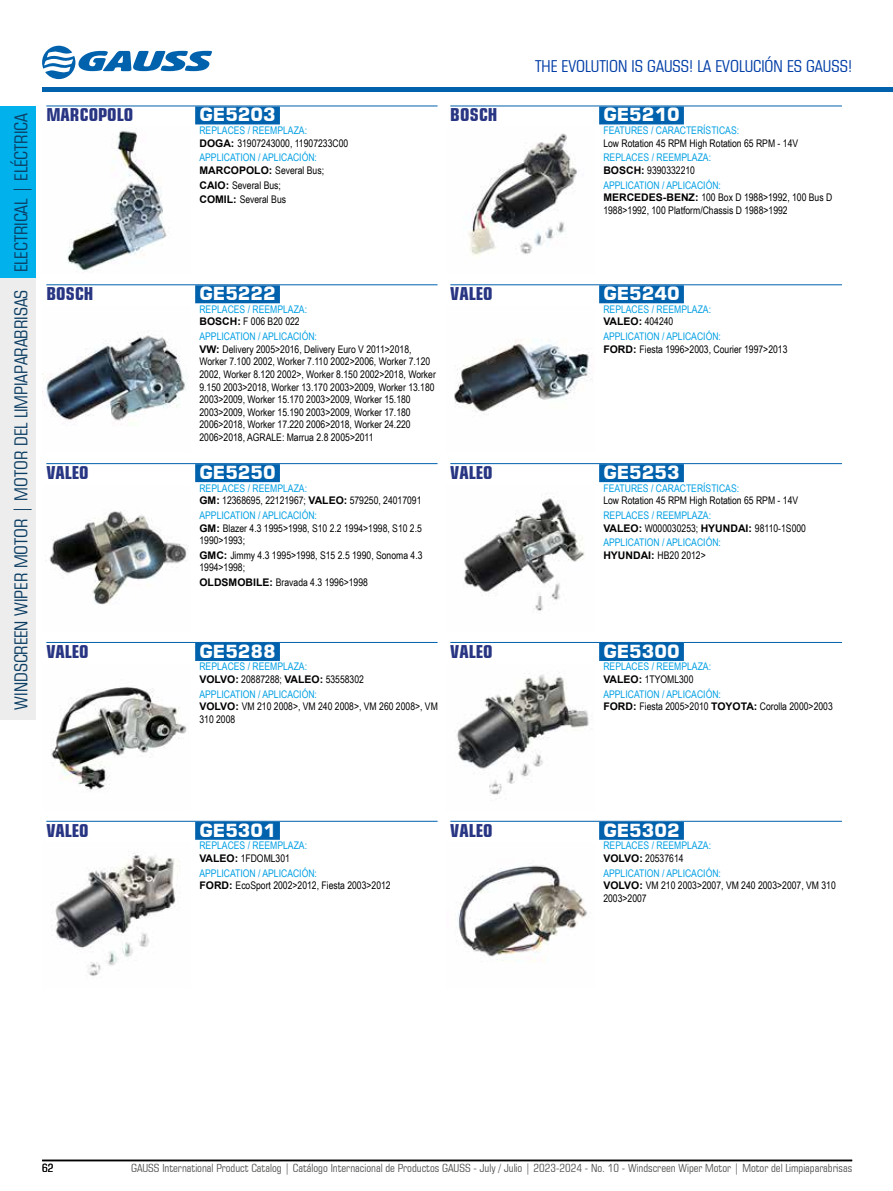
<style>
.page{position:relative;width:893px;height:1191px;background:#fff}
.page>*{position:absolute;margin:0;border:0;box-sizing:border-box;transform-origin:0 0}
.t1{font:condensed 18px "Square 721 BT";color:#0c3e64}
.t2{font:700 18px "Square 721 BT";color:#fff}
.t3{font:700 condensed 18px "Square 721 BT";color:#283583}
.t4{font:condensed 16.5px "Square 721 BT";color:#003da6}
.t5{font:condensed 11.25px "Square 721 BT";color:#575756}
.t6{font:condensed 11.25px "Square 721 BT";color:#000}
.t7{font:10.5px/12.6px "Arial Narrow";color:#000}
.t8{font:10.5px/12.6px "Arial Narrow";color:#009fe3}
.t9{font:700 10.5px "Arial";color:#000}
.s1{color:#009fe3}
.s2{font-family:"Arial";font-weight:700}
.s3{font-family:"Arial";font-weight:700;color:#000}
.s4{color:#000}
.s5{font-family:"Arial Narrow";font-weight:400}
</style>
<div class="page">
<hr style="left:42px;top:1159px;width:810px;height:2px;background:#000">
<div style="left:0;top:106px;width:36px;height:172px;background:#00b1eb"></div>
<div style="left:0;top:278px;width:36px;height:442px;background:#ededed"></div>
<svg style="left:42px;top:46px;width:170px;height:33px"></svg>
<hr style="left:42px;top:87px;width:851px;height:4px;background:#0061ad">
<hr style="left:46px;top:106px;width:392px;height:1px;background:#0061ad">
<div style="left:195px;top:106px;width:85px;height:18px;background:#0061ad"></div>
<img style="left:67px;top:130px;width:100px;height:141px">
<hr style="left:450px;top:106px;width:392px;height:1px;background:#0061ad">
<div style="left:599px;top:106px;width:85px;height:18px;background:#0061ad"></div>
<img style="left:469px;top:133px;width:108px;height:123px">
<hr style="left:46px;top:284px;width:392px;height:1px;background:#0061ad">
<div style="left:195px;top:285px;width:85px;height:18px;background:#0061ad"></div>
<img style="left:42px;top:332px;width:145px;height:93px">
<hr style="left:450px;top:284px;width:392px;height:1px;background:#0061ad">
<div style="left:599px;top:285px;width:85px;height:18px;background:#0061ad"></div>
<img style="left:454px;top:339px;width:138px;height:76px">
<hr style="left:46px;top:463px;width:392px;height:1px;background:#0061ad">
<div style="left:195px;top:464px;width:85px;height:18px;background:#0061ad"></div>
<img style="left:49px;top:511px;width:140px;height:94px">
<hr style="left:450px;top:463px;width:392px;height:1px;background:#0061ad">
<div style="left:599px;top:464px;width:85px;height:18px;background:#0061ad"></div>
<img style="left:464px;top:493px;width:121px;height:118px">
<hr style="left:46px;top:642px;width:392px;height:1px;background:#0061ad">
<div style="left:195px;top:643px;width:85px;height:18px;background:#0061ad"></div>
<img style="left:51px;top:687px;width:136px;height:103px">
<hr style="left:450px;top:642px;width:392px;height:1px;background:#0061ad">
<div style="left:599px;top:643px;width:85px;height:18px;background:#0061ad"></div>
<img style="left:457px;top:673px;width:132px;height:122px">
<hr style="left:46px;top:821px;width:392px;height:1px;background:#0061ad">
<div style="left:195px;top:821px;width:85px;height:18px;background:#0061ad"></div>
<img style="left:52px;top:853px;width:128px;height:124px">
<hr style="left:450px;top:821px;width:392px;height:1px;background:#0061ad">
<div style="left:599px;top:821px;width:85px;height:18px;background:#0061ad"></div>
<img style="left:458px;top:865px;width:130px;height:97px">
<h1 class="t1" style="left:10px;top:272px;width:160px;rotate:-90deg">ELECTRICAL | ELÉCTRICA</h1>
<h1 class="t1" style="left:10px;top:710px;width:421px;rotate:-90deg">WINDSCREEN WIPER MOTOR | MOTOR DEL LIMPIAPARABRISAS</h1>
<h1 class="t3" style="left:46px;top:104px;width:89px">MARCOPOLO</h1>
<h1 class="t2" style="left:199px;top:104px;width:78px">GE5203</h1>
<p class="t7" style="left:199px;top:124px;width:150px"><span class="s1">REPLACES / REEMPLAZA:<br></span><span class="s2">DOGA:</span> 31907243000, 11907233C00</p>
<p class="t8" style="left:199px;top:151px;width:126px">APPLICATION / APLICACIÓN:<br><span class="s3">MARCOPOLO:</span> <span class="s4">Several Bus;</span></p>
<p class="t7" style="left:199px;top:177px;width:88px;line-height:14.7px"><span class="s2">CAIO:</span> Several Bus;<br><span class="s2">COMIL:</span> Several Bus</p>
<h2 class="t4" style="left:535px;top:56px;width:319px">THE EVOLUTION IS GAUSS! LA EVOLUCIÓN ES GAUSS!</h2>
<h1 class="t3" style="left:450px;top:104px;width:49px">BOSCH</h1>
<h1 class="t2" style="left:603px;top:104px;width:78px">GE5210</h1>
<p class="t8" style="left:603px;top:124px;width:137px">FEATURES / CARACTERÍSTICAS:</p>
<p class="t7" style="left:603px;top:136px;width:196px">Low Rotation 45 RPM High Rotation 65 RPM - 14V</p>
<p class="t8" style="left:603px;top:151px;width:109px">REPLACES / REEMPLAZA:<br><span class="s3">BOSCH:</span> <span class="s4">9390332210</span></p>
<p class="t7" style="left:603px;top:178px;width:230px"><span class="s1">APPLICATION / APLICACIÓN:<br></span><span class="s2">MERCEDES-BENZ:</span> 100 Box D 1988&gt;1992, 100 Bus D<br>1988&gt;1992, 100 Platform/Chassis D 1988&gt;1992</p>
<h1 class="t3" style="left:46px;top:283px;width:49px">BOSCH</h1>
<h1 class="t2" style="left:199px;top:283px;width:78px">GE5222</h1>
<p class="t8" style="left:199px;top:302px;width:109px">REPLACES / REEMPLAZA:<br><span class="s3">BOSCH:</span> <span class="s4">F 006 B20 022</span></p>
<p class="t7" style="left:199px;top:330px;width:238px"><span class="s1">APPLICATION / APLICACIÓN:<br></span><span class="s2">VW:</span> Delivery 2005&gt;2016, Delivery Euro V 2011&gt;2018, Worker 7.100 2002, Worker 7.110 2002&gt;2006, Worker 7.120<br>2002, Worker 8.120 2002&gt;, Worker 8.150 2002&gt;2018, Worker 9.150 2003&gt;2018, Worker 13.170 2003&gt;2009, Worker 13.180<br>2003&gt;2009, Worker 15.170 2003&gt;2009, Worker 15.180<br>2003&gt;2009, Worker 15.190 2003&gt;2009, Worker 17.180<br>2006&gt;2018, Worker 17.220 2006&gt;2018, Worker 24.220<br>2006&gt;2018, AGRALE: Marrua 2.8 2005&gt;2011</p>
<h1 class="t3" style="left:46px;top:461px;width:44px">VALEO</h1>
<h1 class="t2" style="left:199px;top:461px;width:78px">GE5250</h1>
<p class="t7" style="left:199px;top:481px;width:224px"><span class="s1">REPLACES / REEMPLAZA:<br></span><span class="s2">GM:</span> 12368695, 22121967; <span class="s2">VALEO:</span> 579250, 24017091</p>
<p class="t7" style="left:199px;top:508px;width:224px"><span class="s1">APPLICATION / APLICACIÓN:<br></span><span class="s2">GM:</span> Blazer 4.3 1995&gt;1998, S10 2.2 1994&gt;1998, S10 2.5<br>1990&gt;1993;</p>
<p class="t7" style="left:199px;top:548px;width:225px"><span class="s2">GMC:</span> Jimmy 4.3 1995&gt;1998, S15 2.5 1990, Sonoma 4.3<br>1994&gt;1998;</p>
<p class="t7" style="left:199px;top:576px;width:170px"><span class="s2">OLDSMOBILE:</span> Bravada 4.3 1996&gt;1998</p>
<h1 class="t3" style="left:450px;top:283px;width:44px">VALEO</h1>
<h1 class="t2" style="left:603px;top:283px;width:78px">GE5240</h1>
<p class="t8" style="left:603px;top:302px;width:109px">REPLACES / REEMPLAZA:</p>
<p class="t9" style="left:603px;top:314px;width:72px">VALEO: <span class="s5">404240</span></p>
<p class="t7" style="left:603px;top:330px;width:186px"><span class="s1">APPLICATION / APLICACIÓN:<br></span><span class="s2">FORD:</span> Fiesta 1996&gt;2003, Courier 1997&gt;2013</p>
<h1 class="t3" style="left:450px;top:461px;width:44px">VALEO</h1>
<h1 class="t2" style="left:603px;top:461px;width:78px">GE5253</h1>
<p class="t8" style="left:603px;top:481px;width:137px">FEATURES / CARACTERÍSTICAS:</p>
<p class="t7" style="left:603px;top:494px;width:196px">Low Rotation 45 RPM High Rotation 65 RPM - 14V</p>
<p class="t7" style="left:603px;top:508px;width:204px"><span class="s1">REPLACES / REEMPLAZA:<br></span><span class="s2">VALEO:</span> W000030253; <span class="s2">HYUNDAI:</span> 98110-1S000</p>
<p class="t8" style="left:603px;top:536px;width:119px">APPLICATION / APLICACIÓN:<br><span class="s3">HYUNDAI:</span> <span class="s4">HB20 2012&gt;</span></p>
<h1 class="t3" style="left:46px;top:640px;width:44px">VALEO</h1>
<h1 class="t2" style="left:199px;top:640px;width:78px">GE5288</h1>
<p class="t8" style="left:199px;top:660px;width:166px">REPLACES / REEMPLAZA:<br><span class="s3">VOLVO:</span> <span class="s4">20887288;</span> <span class="s3">VALEO:</span> <span class="s4">53558302</span></p>
<p class="t7" style="left:199px;top:687px;width:240px"><span class="s1">APPLICATION / APLICACIÓN:<br></span><span class="s2">VOLVO:</span> VM 210 2008&gt;, VM 240 2008&gt;, VM 260 2008&gt;, VM<br>310 2008</p>
<h1 class="t3" style="left:450px;top:640px;width:44px">VALEO</h1>
<h1 class="t2" style="left:603px;top:640px;width:78px">GE5300</h1>
<p class="t8" style="left:603px;top:660px;width:109px">REPLACES / REEMPLAZA:<br><span class="s3">VALEO:</span> <span class="s4">1TYOML300</span></p>
<p class="t7" style="left:603px;top:687px;width:231px"><span class="s1">APPLICATION / APLICACIÓN:<br></span><span class="s2">FORD:</span> Fiesta 2005&gt;2010 <span class="s2">TOYOTA:</span> Corolla 2000&gt;2003</p>
<h1 class="t3" style="left:46px;top:819px;width:44px">VALEO</h1>
<h1 class="t2" style="left:199px;top:819px;width:78px">GE5301</h1>
<p class="t8" style="left:199px;top:839px;width:109px">REPLACES / REEMPLAZA:<br><span class="s3">VALEO:</span> <span class="s4">1FDOML301</span></p>
<p class="t7" style="left:199px;top:866px;width:193px"><span class="s1">APPLICATION / APLICACIÓN:<br></span><span class="s2">FORD:</span> EcoSport 2002&gt;2012, Fiesta 2003&gt;2012</p>
<h1 class="t3" style="left:450px;top:819px;width:44px">VALEO</h1>
<h1 class="t2" style="left:603px;top:819px;width:78px">GE5302</h1>
<p class="t8" style="left:603px;top:839px;width:109px">REPLACES / REEMPLAZA:<br><span class="s3">VOLVO:</span> <span class="s4">20537614</span></p>
<p class="t7" style="left:603px;top:866px;width:234px"><span class="s1">APPLICATION / APLICACIÓN:<br></span><span class="s2">VOLVO:</span> VM 210 2003&gt;2007, VM 240 2003&gt;2007, VM 310<br>2003&gt;2007</p>
<p class="t6" style="left:42px;top:1161px;width:13px">62</p>
<p class="t5" style="left:131px;top:1161px;width:723px">GAUSS International Product Catalog | Catálogo Internacional de Productos GAUSS - July / Julio | 2023-2024 - No. 10 - Windscreen Wiper Motor | Motor del Limpiaparabrisas</p>
</div>
